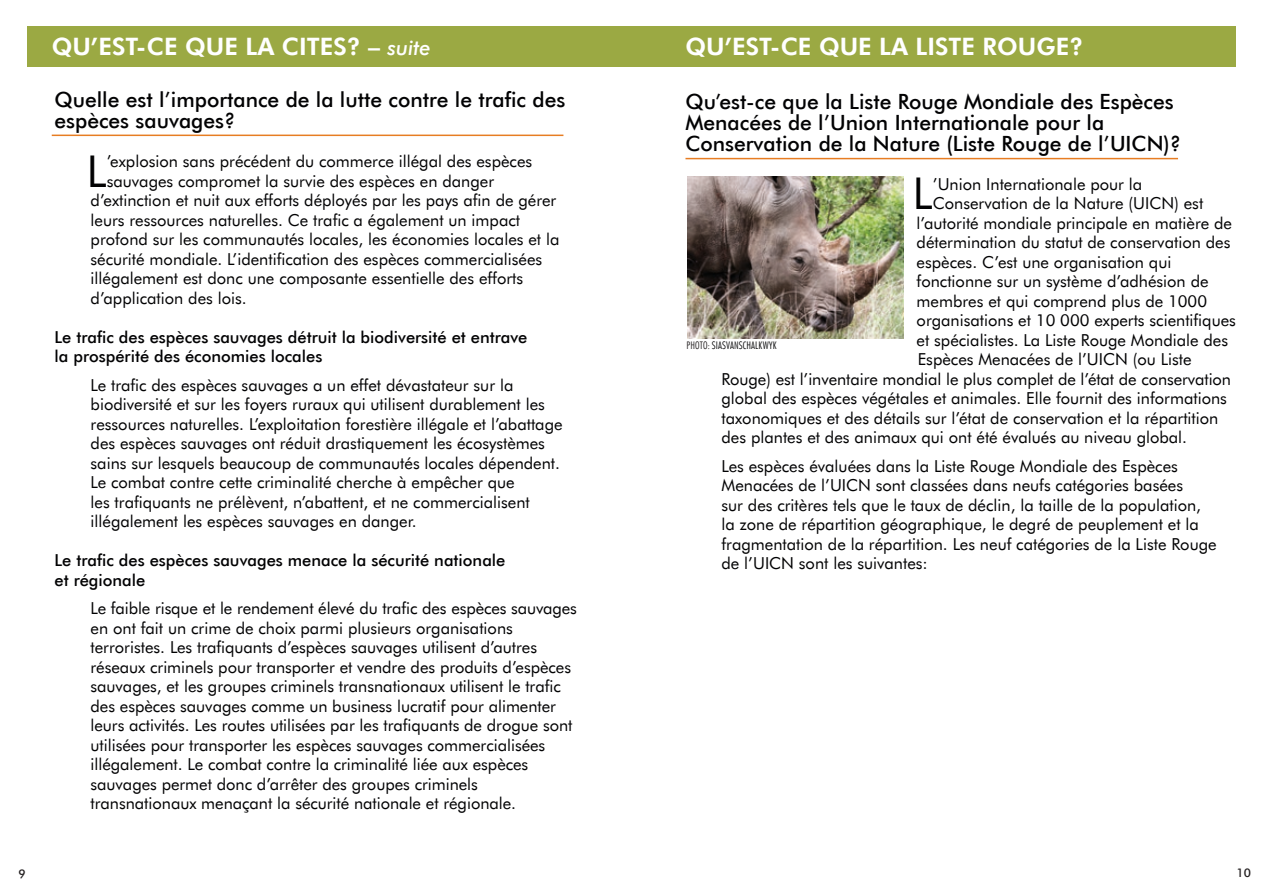
<style>
.page{position:relative;width:1263px;height:893px;background:#fff}
.page>*{position:absolute;margin:0;border:0;box-sizing:border-box;transform-origin:0 0}
.t1{font:43.8px "Futura BT";color:#020203}
.t2{font:700 24px "Futura BT";color:#fff}
.t3{font:500 21px/21px "Futura BT";color:#020203}
.t4{font:16.5px/19.5px "Futura BT";color:#020203}
.t5{font:500 16.5px/19.5px "Futura BT";color:#020203}
.t6{font:500 12px "Futura BT";color:#231f20}
.t7{font:300 condensed 10.5px "Futura BT";letter-spacing:.015em;color:#020203}
.s1{font-weight:500;font-style:italic;font-size:21px}
.s2{color:#231f20}
</style>
<div class="page">
<div style="left:27px;top:26px;width:1209px;height:41px;background:#9ba943"></div>
<hr style="left:52px;top:135px;width:511px;height:1px;background:#e77d23">
<hr style="left:685px;top:158px;width:493px;height:1px;background:#e77d23">
<img style="left:687px;top:177px;width:216px;height:162px">
<h2 class="t2" style="left:52px;top:30px;width:381px">QU’EST-CE QUE LA CITES? – <span class="s1">suite</span></h2>
<h2 class="t2" style="left:685px;top:30px;width:399px">QU’EST-CE QUE LA LISTE ROUGE?</h2>
<p class="t3" style="left:685px;top:90px;width:497px">Qu’est-ce que la Liste Rouge Mondiale des Espèces<br>Menacées de l’Union Internationale pour la<br>Conservation de la Nature (Liste Rouge de l’UICN)?</p>
<h1 class="t1" style="left:913px;top:165px;width:21px">L</h1>
<p class="t4" style="left:933px;top:174px;width:211px">’Union Internationale pour la</p>
<p class="t3" style="left:55px;top:89px;width:512px">Quelle est l’importance de la lutte contre le trafic des espèces sauvages?</p>
<h1 class="t1" style="left:87px;top:143px;width:21px">L</h1>
<p class="t4" style="left:107px;top:151px;width:427px">’explosion sans précédent du commerce illégal des espèces</p>
<p class="t4" style="left:107px;top:171px;width:389px">sauvages compromet la survie des espèces en danger</p>
<p class="t4" style="left:91px;top:190px;width:467px">d’extinction et nuit aux efforts déployés par les pays afin de gérer</p>
<p class="t4" style="left:91px;top:210px;width:431px">leurs ressources naturelles. Ce trafic a également un impact</p>
<p class="t4" style="left:91px;top:229px;width:470px">profond sur les communautés locales, les économies locales et la</p>
<p class="t4" style="left:91px;top:249px;width:453px">sécurité mondiale. L’identification des espèces commercialisées</p>
<p class="t4" style="left:91px;top:268px;width:434px">illégalement est donc une composante essentielle des efforts</p>
<p class="t4" style="left:91px;top:288px;width:158px">d’application des lois.</p>
<p class="t5" style="left:55px;top:327px;width:474px">Le trafic des espèces sauvages détruit la biodiversité et entrave la prospérité des économies locales</p>
<p class="t4" style="left:91px;top:375px;width:473px">Le trafic des espèces sauvages a un effet dévastateur sur la biodiversité et sur les foyers ruraux qui utilisent durablement les ressources naturelles. L’exploitation forestière illégale et l’abattage des espèces sauvages ont réduit drastiquement les écosystèmes sains sur lesquels beaucoup de communautés locales dépendent.<br>Le combat contre cette criminalité cherche à empêcher que<br>les trafiquants ne prélèvent, n’abattent, et ne commercialisent illégalement les espèces sauvages en danger.</p>
<p class="t5" style="left:55px;top:550px;width:452px">Le trafic des espèces sauvages menace la sécurité nationale et régionale</p>
<p class="t4" style="left:91px;top:599px;width:488px">Le faible risque et le rendement élevé du trafic des espèces sauvages en ont fait un crime de choix parmi plusieurs organisations terroristes. Les trafiquants d’espèces sauvages utilisent d’autres réseaux criminels pour transporter et vendre des produits d’espèces sauvages, et les groupes criminels transnationaux utilisent le trafic des espèces sauvages comme un business lucratif pour alimenter leurs activités. Les routes utilisées par les trafiquants de drogue sont utilisées pour transporter les espèces sauvages commercialisées illégalement. Le combat contre la criminalité liée aux espèces sauvages permet donc d’arrêter des groupes criminels transnationaux menaçant la sécurité nationale et régionale.</p>
<p class="t4" style="left:933px;top:193px;width:272px">Conservation de la Nature (UICN) est</p>
<p class="t4" style="left:916px;top:213px;width:317px">l’autorité mondiale principale en matière de</p>
<p class="t4" style="left:916px;top:232px;width:315px">détermination du statut de conservation des</p>
<p class="t4" style="left:916px;top:252px;width:256px">espèces. C’est une organisation qui</p>
<p class="t4" style="left:916px;top:271px;width:293px">fonctionne sur un système d’adhésion de</p>
<p class="t4" style="left:916px;top:291px;width:292px">membres et qui comprend plus de 1000</p>
<p class="t4" style="left:916px;top:310px;width:321px">organisations et 10 000 experts scientifiques</p>
<p class="t4" style="left:916px;top:330px;width:313px">et spécialistes. La Liste Rouge Mondiale des</p>
<p class="t4" style="left:918px;top:349px;width:275px">Espèces Menacées de l’UICN (ou Liste</p>
<p class="t4" style="left:721px;top:369px;width:511px">Rouge) est l’inventaire mondial le plus complet de l’état de conservation</p>
<p class="t4" style="left:721px;top:388px;width:507px">global des espèces végétales et animales. Elle fournit des informations</p>
<p class="t4" style="left:721px;top:408px;width:498px">taxonomiques et des détails sur l’état de conservation et la répartition</p>
<p class="t4" style="left:721px;top:427px;width:467px">des plantes et des animaux qui ont été évalués au niveau global.</p>
<p class="t4" style="left:721px;top:456px;width:497px">Les espèces évaluées dans la Liste Rouge Mondiale des Espèces Menacées de l’UICN sont classées dans neufs catégories basées<br>sur des critères tels que le taux de déclin, la taille de la population, la zone de répartition géographique, le degré de peuplement et la fragmentation de la répartition. Les neuf catégories de la Liste Rouge de l’UICN sont les suivantes:</p>
<p class="t7" style="left:686px;top:338px;width:91px"><span class="s2">PHOTO:</span> SIASVANSCHALKWYK</p>
<p class="t6" style="left:19px;top:866px;width:9px">9</p>
<p class="t6" style="left:1236px;top:865px;width:16px">10</p>
</div>
